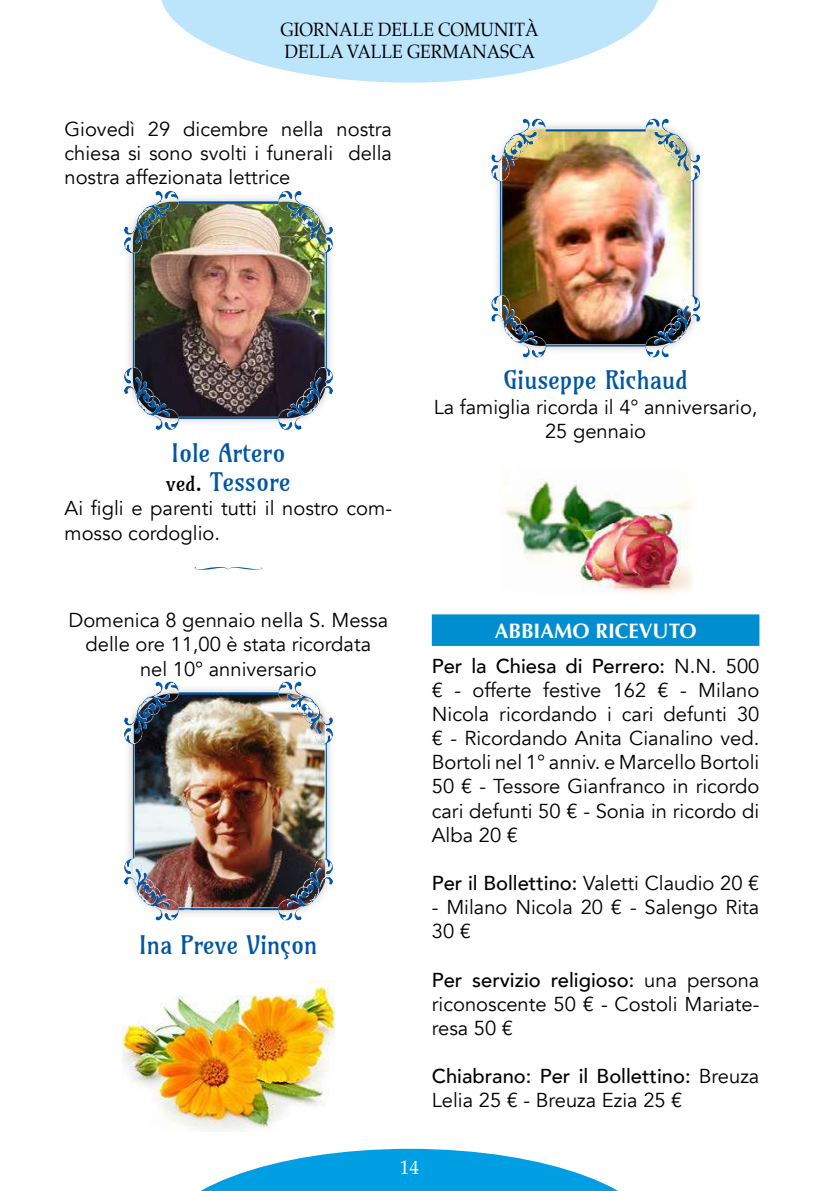
<style>
.page{position:relative;width:819px;height:1191px;background:#fff}
.page>*{position:absolute;margin:0;border:0;box-sizing:border-box;transform-origin:0 0}
.t1{font:24.5px/29.4px "Amarante";color:#0056a4}
.t2{font:700 21px "Optima";color:#fff}
.t3{font:20.12px/24.2px "Avenir";color:#000;text-align:justify}
.t4{font:19.25px/22.8px "Palatino";color:#000;scale:.9 1}
.t5{font:19.25px "Palatino";color:#fff}
.s1{font-size:19.95px;color:#000}
.s2{font-weight:500}
</style>
<div class="page">
<svg style="left:201px;top:1148px;width:417px;height:43px"></svg>
<svg style="left:161px;top:0;width:497px;height:83px;fill:#bce4fa"></svg>
<div style="left:123px;top:192px;width:213px;height:235px;background:#000;opacity:.25"></div>
<img style="left:133px;top:202px;width:193px;height:216px">
<img style="left:124px;top:191px;width:54px;height:59px">
<div style="left:123px;top:684px;width:213px;height:235px;background:#000;opacity:.25"></div>
<img style="left:134px;top:693px;width:192px;height:217px">
<img style="left:124px;top:681px;width:54px;height:59px">
<div style="left:432px;top:614px;width:327px;height:32px;background:#008ed0"></div>
<div style="left:490px;top:120px;width:213px;height:235px;background:#000;opacity:.25"></div>
<img style="left:500px;top:129px;width:193px;height:217px">
<img style="left:491px;top:118px;width:54px;height:60px">
<img style="left:122px;top:980px;width:212px;height:151px">
<img style="left:504px;top:479px;width:188px;height:115px">
<p class="t4" style="left:280px;top:18px;width:288px">GIORNALE DELLE COMUNITÀ<br>DELLA VALLE GERMANASCA</p>
<p class="t3" style="left:64px;top:117px;width:329px">Giovedì 29 dicembre nella nostra chiesa si sono svolti i funerali della nostra affezionata lettrice</p>
<p class="t1" style="left:166px;top:438px;width:126px">Iole Artero <span class="s1">ved.</span> Tessore</p>
<p class="t3" style="left:64px;top:497px;width:329px">Ai figli e parenti tutti il nostro com&shy;mosso cordoglio.</p>
<p class="t1" style="left:503px;top:366px;width:185px">Giuseppe Richaud</p>
<p class="t3" style="left:433px;top:395px;width:325px;text-align:center">La famiglia ricorda il 4° anniversario,<br>25 gennaio</p>
<p class="t3" style="left:68px;top:608px;width:321px;text-align:center">Domenica 8 gennaio nella S. Messa delle ore 11,00 è stata ricordata<br>nel 10° anniversario</p>
<p class="t1" style="left:139px;top:930px;width:180px">Ina Preve Vinçon</p>
<p class="t2" style="left:494px;top:619px;width:203px">ABBIAMO RICEVUTO</p>
<p class="t3" style="left:432px;top:654px;width:329px"><span class="s2">Per la Chiesa di Perrero:</span> N.N. 500 € - offerte festive 162 € - Milano Nicola ricordando i cari defunti 30 € - Ricordando Anita Cianalino ved.<br>Bortoli nel 1° anniv. e Marcello Bortoli 50 € - Tessore Gianfranco in ricordo cari defunti 50 € - Sonia in ricordo di Alba 20 €</p>
<p class="t3" style="left:432px;top:871px;width:329px"><span class="s2">Per il Bollettino:</span> Valetti Claudio 20 €</p>
<p class="t3" style="left:432px;top:895px;width:329px">- Milano Nicola 20 € - Salengo Rita<br>30 €</p>
<p class="t3" style="left:432px;top:968px;width:329px"><span class="s2">Per servizio religioso:</span> una persona riconoscente 50 € - Costoli Mariate&shy;resa 50 €</p>
<p class="t3" style="left:432px;top:1064px;width:329px"><span class="s2">Chiabrano: Per il Bollettino:</span> Breuza<br>Lelia 25 € - Breuza Ezia 25 €</p>
<p class="t5" style="left:400px;top:1151px;width:21px">14</p>
</div>
